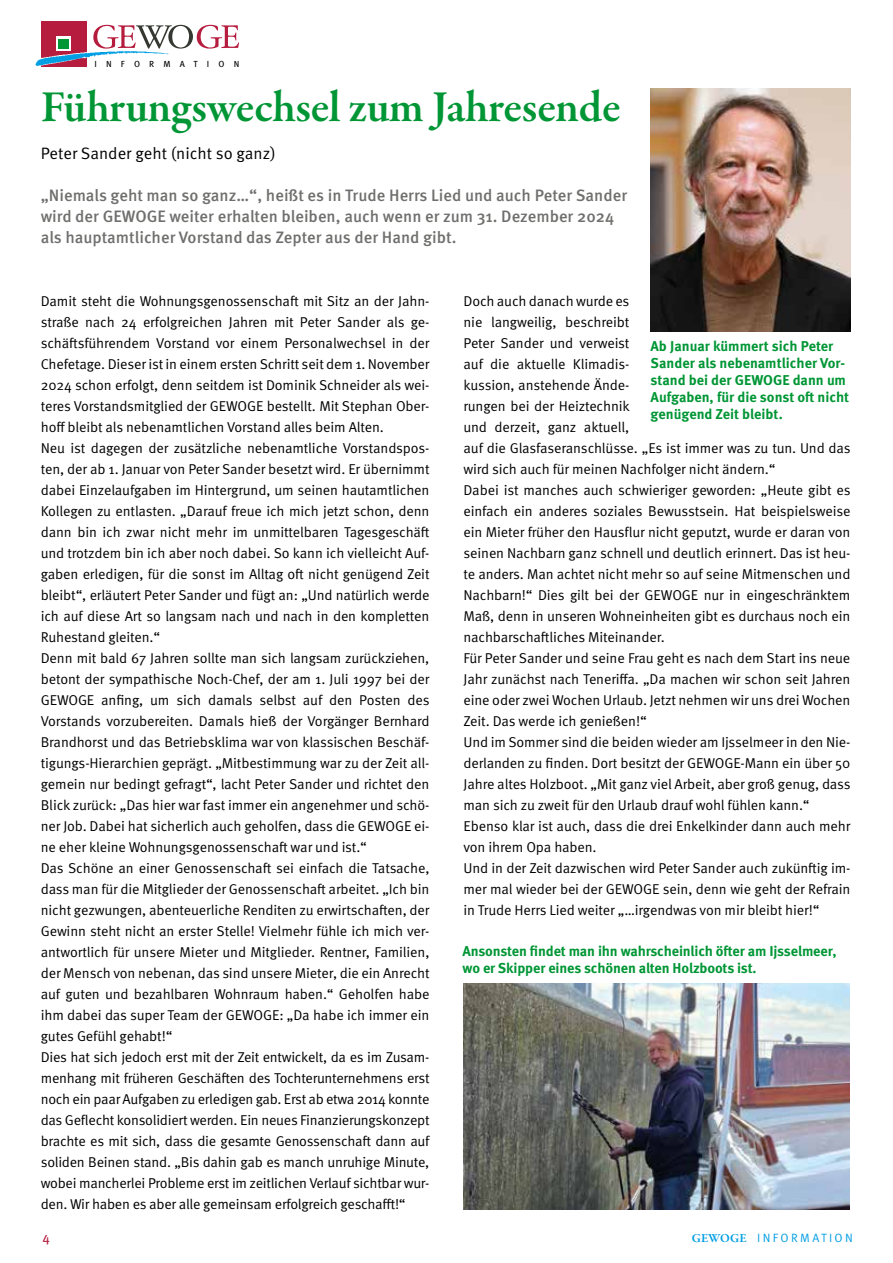
<style>
.page{position:relative;width:893px;height:1263px;background:#fff}
.page>*{position:absolute;margin:0;border:0;box-sizing:border-box;transform-origin:0 0}
.t1{font:600 45px "Garamond Premr Pro";letter-spacing:-.01em;color:#009635}
.t2{font:500 16.5px/21px "Meta Pro";color:#6f6f6e}
.t3{font:16.5px "Meta Pro Norm";color:#000}
.t4{font:14.25px/21px "Meta Pro Norm";letter-spacing:-.01em;color:#000}
.t5{font:700 14.25px/17.1px "Meta Pro";letter-spacing:-.01em;color:#009635}
.t6{font:13.5px "Meta Pro";color:#b61c3e}
.t7{font:12px "Meta Pro Norm";letter-spacing:.2em;color:#009ee3}
.t8{font:8.85px "Meta Pro";letter-spacing:1.04em;color:#000}
.s1{font-family:"Garamond Premr Pro";font-weight:600;font-size:12.45px}
</style>
<div class="page">
<div style="left:41px;top:21px;width:46px;height:46px;background:#b61c3e"></div>
<svg style="left:56px;top:37px;width:15px;height:12px"></svg>
<div style="left:59px;top:39px;width:10px;height:10px;background:#009635"></div>
<img style="left:35px;top:49px;width:134px;height:17px">
<svg style="left:93px;top:25px;width:146px;height:24px"></svg>
<img style="left:463px;top:983px;width:387px;height:226px">
<img style="left:651px;top:88px;width:199px;height:244px">
<p class="t8" style="left:94px;top:57px;width:146px">INFORMATION</p>
<h1 class="t1" style="left:41px;top:79px;width:581px">Führungswechsel zum Jahresende</h1>
<p class="t3" style="left:41px;top:141px;width:236px">Peter Sander geht (nicht so ganz)</p>
<p class="t2" style="left:41px;top:184px;width:588px">„Niemals geht man so ganz…“, heißt es in Trude Herrs Lied und auch Peter Sander wird der GEWOGE weiter erhalten bleiben, auch wenn er zum 31. Dezember 2024 als hauptamtlicher Vorstand das Zepter aus der Hand gibt.</p>
<p class="t4" style="left:41px;top:290px;width:390px">Damit steht die Wohnungsgenossenschaft mit Sitz an der Jahn&shy;straße nach 24 erfolgreichen Jahren mit Peter Sander als ge&shy;schäftsführendem Vorstand vor einem Personalwechsel in der Chefetage. Dieser ist in einem ersten Schritt seit dem 1. November 2024 schon erfolgt, denn seitdem ist Dominik Schneider als wei&shy;teres Vorstandsmitglied der GEWOGE bestellt. Mit Stephan Ober&shy;hoff bleibt als nebenamtlichen Vorstand alles beim Alten.<br>Neu ist dagegen der zusätzliche nebenamtliche Vorstandspos&shy;ten, der ab 1. Januar von Peter Sander besetzt wird. Er übernimmt dabei Einzelaufgaben im Hintergrund, um seinen hautamtlichen Kollegen zu entlasten. „Darauf freue ich mich jetzt schon, denn dann bin ich zwar nicht mehr im unmittelbaren Tagesgeschäft und trotzdem bin ich aber noch dabei. So kann ich vielleicht Auf&shy;gaben erledigen, für die sonst im Alltag oft nicht genügend Zeit bleibt“, erläutert Peter Sander und fügt an: „Und natürlich werde ich auf diese Art so langsam nach und nach in den kompletten Ruhestand gleiten.“<br>Denn mit bald 67 Jahren sollte man sich langsam zurückziehen, betont der sympathische Noch-Chef, der am 1. Juli 1997 bei der GEWOGE anfing, um sich damals selbst auf den Posten des Vorstands vorzubereiten. Damals hieß der Vorgänger Bernhard Brandhorst und das Betriebsklima war von klassischen Beschäf&shy;tigungs-Hierarchien geprägt. „Mitbestimmung war zu der Zeit all&shy;gemein nur bedingt gefragt“, lacht Peter Sander und richtet den Blick zurück: „Das hier war fast immer ein angenehmer und schö&shy;ner Job. Dabei hat sicherlich auch geholfen, dass die GEWOGE ei&shy;ne eher kleine Wohnungsgenossenschaft war und ist.“<br>Das Schöne an einer Genossenschaft sei einfach die Tatsache, dass man für die Mitglieder der Genossenschaft arbeitet. „Ich bin nicht gezwungen, abenteuerliche Renditen zu erwirtschaften, der Gewinn steht nicht an erster Stelle! Vielmehr fühle ich mich ver&shy;antwortlich für unsere Mieter und Mitglieder. Rentner, Familien, der Mensch von nebenan, das sind unsere Mieter, die ein Anrecht auf guten und bezahlbaren Wohnraum haben.“ Geholfen habe ihm dabei das super Team der GEWOGE: „Da habe ich immer ein gutes Gefühl gehabt!“<br>Dies hat sich jedoch erst mit der Zeit entwickelt, da es im Zusam&shy;menhang mit früheren Geschäften des Tochterunternehmens erst noch ein paar Aufgaben zu erledigen gab. Erst ab etwa 2014 konnte das Geflecht konsolidiert werden. Ein neues Finanzierungskonzept brachte es mit sich, dass die gesamte Genossenschaft dann auf soliden Beinen stand. „Bis dahin gab es manch unruhige Minute, wobei mancherlei Probleme erst im zeitlichen Verlauf sichtbar wur&shy;den. Wir haben es aber alle gemeinsam erfolgreich geschafft!“</p>
<p class="t6" style="left:43px;top:1226px;width:9px">4</p>
<p class="t4" style="left:463px;top:290px;width:389px">Doch auch danach wurde es<br>nie langweilig, beschreibt<br>Peter Sander und verweist<br>auf die aktuelle Klimadis-<br>kussion, anstehende Ände-<br>rungen bei der Heiztechnik<br>und derzeit, ganz aktuell,<br>auf die Glasfaseranschlüsse. „Es ist immer was zu tun. Und das wird sich auch für meinen Nachfolger nicht ändern.“<br>Dabei ist manches auch schwieriger geworden: „Heute gibt es einfach ein anderes soziales Bewusstsein. Hat beispielsweise ein Mieter früher den Hausflur nicht geputzt, wurde er daran von seinen Nachbarn ganz schnell und deutlich erinnert. Das ist heu&shy;te anders. Man achtet nicht mehr so auf seine Mitmenschen und Nachbarn!“ Dies gilt bei der GEWOGE nur in eingeschränktem Maß, denn in unseren Wohneinheiten gibt es durchaus noch ein nachbarschaftliches Miteinander.<br>Für Peter Sander und seine Frau geht es nach dem Start ins neue Jahr zunächst nach Teneriffa. „Da machen wir schon seit Jahren eine oder zwei Wochen Urlaub. Jetzt nehmen wir uns drei Wochen Zeit. Das werde ich genießen!“<br>Und im Sommer sind die beiden wieder am Ijsselmeer in den Nie&shy;derlanden zu finden. Dort besitzt der GEWOGE-Mann ein über 50<br>Jahre altes Holzboot. „Mit ganz viel Arbeit, aber groß genug, dass man sich zu zweit für den Urlaub drauf wohl fühlen kann.“ Ebenso klar ist auch, dass die drei Enkelkinder dann auch mehr von ihrem Opa haben.<br>Und in der Zeit dazwischen wird Peter Sander auch zukünftig im&shy;mer mal wieder bei der GEWOGE sein, denn wie geht der Refrain in Trude Herrs Lied weiter „…irgendwas von mir bleibt hier!“</p>
<p class="t5" style="left:651px;top:336px;width:200px">Ab Januar kümmert sich Peter<br>Sander als nebenamtlicher Vor&shy;stand bei der GEWOGE dann um<br>Aufgaben, für die sonst oft nicht genügend Zeit bleibt.</p>
<p class="t5" style="left:462px;top:941px;width:376px">Ansonsten findet man ihn wahrscheinlich öfter am Ijsselmeer, wo er Skipper eines schönen alten Holzboots ist.</p>
<p class="t7" style="left:692px;top:1228px;width:163px"><span class="s1">GEWOGE</span> INFORMATION</p>
</div>
